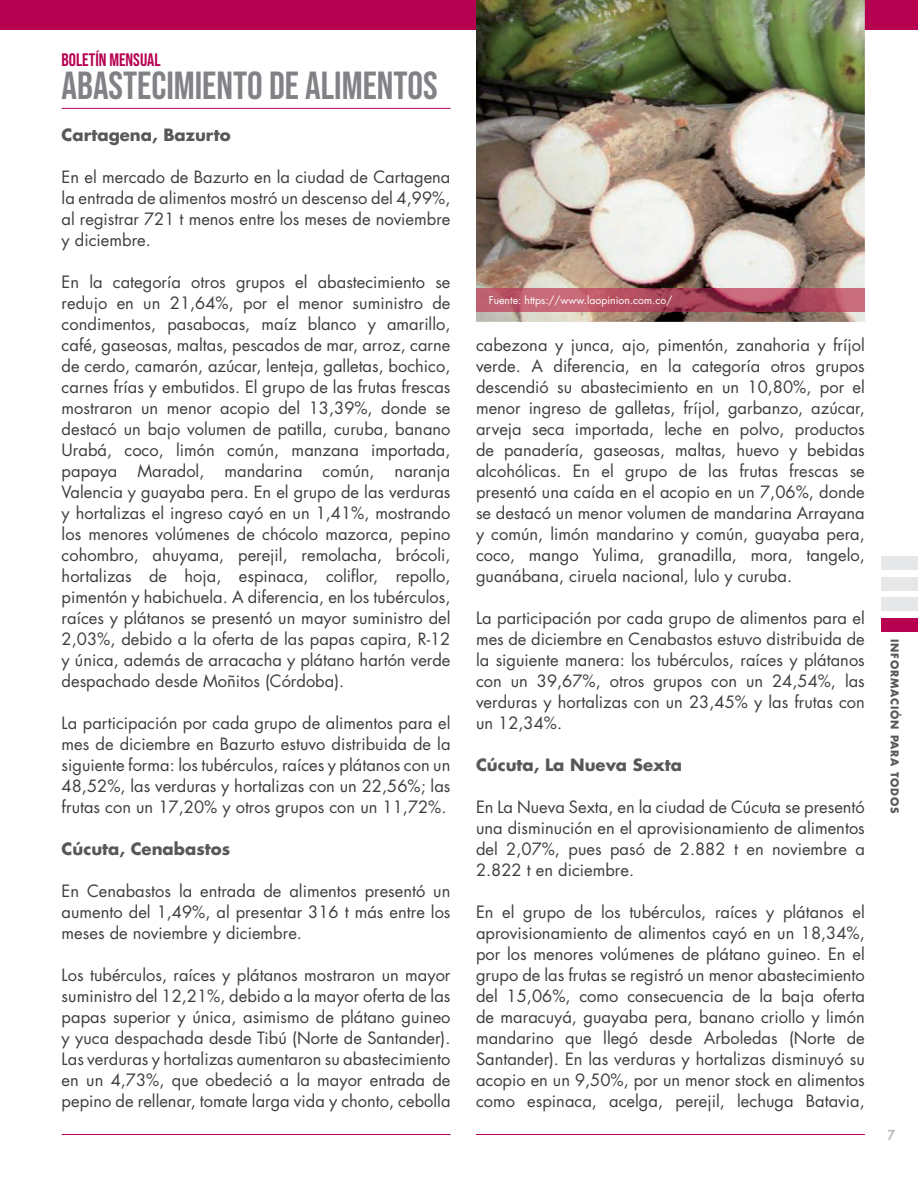
<style>
.page{position:relative;width:918px;height:1188px;background:#fff}
.page>*{position:absolute;margin:0;border:0;box-sizing:border-box;transform-origin:0 0}
.t1{font:39px "Bebas Neue";color:#808285}
.t2{font:18px "Bebas Neue";color:#b60150}
.t3{font:16.5px/21px "Futura Std";color:#3e3e3f;text-align:justify}
.t4{font:700 16.5px "Futura Std";color:#57585a}
.t5{font:800 13.5px "Futura Std";color:#bcbdc0}
.t6{font:10.5px "Futura Std";color:#fff}
.t7{font:700 10.5px "Futura Std";letter-spacing:.075em;color:#57585a}
</style>
<div class="page">
<hr style="left:62px;top:108px;width:388px;height:1px;background:#b60150">
<hr style="left:62px;top:1134px;width:388px;height:1px;background:#b60150">
<hr style="left:476px;top:1134px;width:389px;height:1px;background:#b60150">
<div style="left:0;top:0;width:918px;height:30px;background:#b60150"></div>
<div style="left:881px;top:618px;width:37px;height:14px;background:#b60150"></div>
<div style="left:881px;top:597px;width:37px;height:14px;background:#e6e7e9"></div>
<div style="left:881px;top:577px;width:37px;height:14px;background:#e6e7e9"></div>
<div style="left:881px;top:556px;width:37px;height:14px;background:#e6e7e9"></div>
<img style="left:476px;top:0;width:389px;height:322px">
<img style="left:476px;top:289px;width:389px;height:23px">
<p class="t2" style="left:62px;top:49px;width:100px">BOLETÍN MENSUAL</p>
<h1 class="t1" style="left:62px;top:63px;width:378px">ABASTECIMIENTO DE ALIMENTOS</h1>
<p class="t4" style="left:62px;top:124px;width:170px">Cartagena, Bazurto</p>
<p class="t3" style="left:62px;top:167px;width:390px">En el mercado de Bazurto en la ciudad de Cartagena la entrada de alimentos mostró un descenso del 4,99%, al registrar 721 t menos entre los meses de noviembre y diciembre.</p>
<p class="t3" style="left:62px;top:272px;width:390px">En la categoría otros grupos el abastecimiento se redujo en un 21,64%, por el menor suministro de condimentos, pasabocas, maíz blanco y amarillo, café, gaseosas, maltas, pescados de mar, arroz, carne de cerdo, camarón, azúcar, lenteja, galletas, bochico, carnes frías y embutidos. El grupo de las frutas frescas mostraron un menor acopio del 13,39%, donde se destacó un bajo volumen de patilla, curuba, banano Urabá, coco, limón común, manzana importada, papaya Maradol, mandarina común, naranja Valencia y guayaba pera. En el grupo de las verduras y hortalizas el ingreso cayó en un 1,41%, mostrando los menores volúmenes de chócolo mazorca, pepino cohombro, ahuyama, perejil, remolacha, brócoli, hortalizas de hoja, espinaca, coliflor, repollo, pimentón y habichuela. A diferencia, en los tubérculos, raíces y plátanos se presentó un mayor suministro del 2,03%, debido a la oferta de las papas capira, R-12 y única, además de arracacha y plátano hartón verde despachado desde Moñitos (Córdoba).</p>
<p class="t3" style="left:62px;top:713px;width:390px">La participación por cada grupo de alimentos para el mes de diciembre en Bazurto estuvo distribuida de la siguiente forma: los tubérculos, raíces y plátanos con un 48,52%, las verduras y hortalizas con un 22,56%; las frutas con un 17,20% y otros grupos con un 11,72%.</p>
<p class="t4" style="left:62px;top:838px;width:170px">Cúcuta, Cenabastos</p>
<p class="t3" style="left:62px;top:881px;width:390px">En Cenabastos la entrada de alimentos presentó un aumento del 1,49%, al presentar 316 t más entre los meses de noviembre y diciembre.</p>
<p class="t3" style="left:62px;top:965px;width:390px">Los tubérculos, raíces y plátanos mostraron un mayor suministro del 12,21%, debido a la mayor oferta de las papas superior y única, asimismo de plátano guineo y yuca despachada desde Tibú (Norte de Santander).<br>Las verduras y hortalizas aumentaron su abastecimiento en un 4,73%, que obedeció a la mayor entrada de pepino de rellenar, tomate larga vida y chonto, cebolla</p>
<p class="t6" style="left:489px;top:294px;width:185px">Fuente: https://www.laopinion.com.co/</p>
<p class="t3" style="left:476px;top:335px;width:390px">cabezona y junca, ajo, pimentón, zanahoria y fríjol verde. A diferencia, en la categoría otros grupos descendió su abastecimiento en un 10,80%, por el menor ingreso de galletas, fríjol, garbanzo, azúcar, arveja seca importada, leche en polvo, productos de panadería, gaseosas, maltas, huevo y bebidas alcohólicas. En el grupo de las frutas frescas se presentó una caída en el acopio en un 7,06%, donde se destacó un menor volumen de mandarina Arrayana y común, limón mandarino y común, guayaba pera, coco, mango Yulima, granadilla, mora, tangelo, guanábana, ciruela nacional, lulo y curuba.</p>
<p class="t3" style="left:476px;top:608px;width:390px">La participación por cada grupo de alimentos para el mes de diciembre en Cenabastos estuvo distribuida de la siguiente manera: los tubérculos, raíces y plátanos con un 39,67%, otros grupos con un 24,54%, las verduras y hortalizas con un 23,45% y las frutas con un 12,34%.</p>
<p class="t4" style="left:476px;top:754px;width:208px">Cúcuta, La Nueva Sexta</p>
<p class="t3" style="left:476px;top:797px;width:390px">En La Nueva Sexta, en la ciudad de Cúcuta se presentó una disminución en el aprovisionamiento de alimentos del 2,07%, pues pasó de 2.882 t en noviembre a 2.822 t en diciembre.</p>
<p class="t3" style="left:476px;top:902px;width:390px">En el grupo de los tubérculos, raíces y plátanos el aprovisionamiento de alimentos cayó en un 18,34%, por los menores volúmenes de plátano guineo. En el grupo de las frutas se registró un menor abastecimiento del 15,06%, como consecuencia de la baja oferta de maracuyá, guayaba pera, banano criollo y limón mandarino que llegó desde Arboledas (Norte de Santander). En las verduras y hortalizas disminuyó su acopio en un 9,50%, por un menor stock en alimentos como espinaca, acelga, perejil, lechuga Batavia,</p>
<p class="t7" style="left:902px;top:639px;width:176px;rotate:90deg">INFORMACIÓN PARA TODOS</p>
<p class="t5" style="left:888px;top:1127px;width:9px">7</p>
</div>
